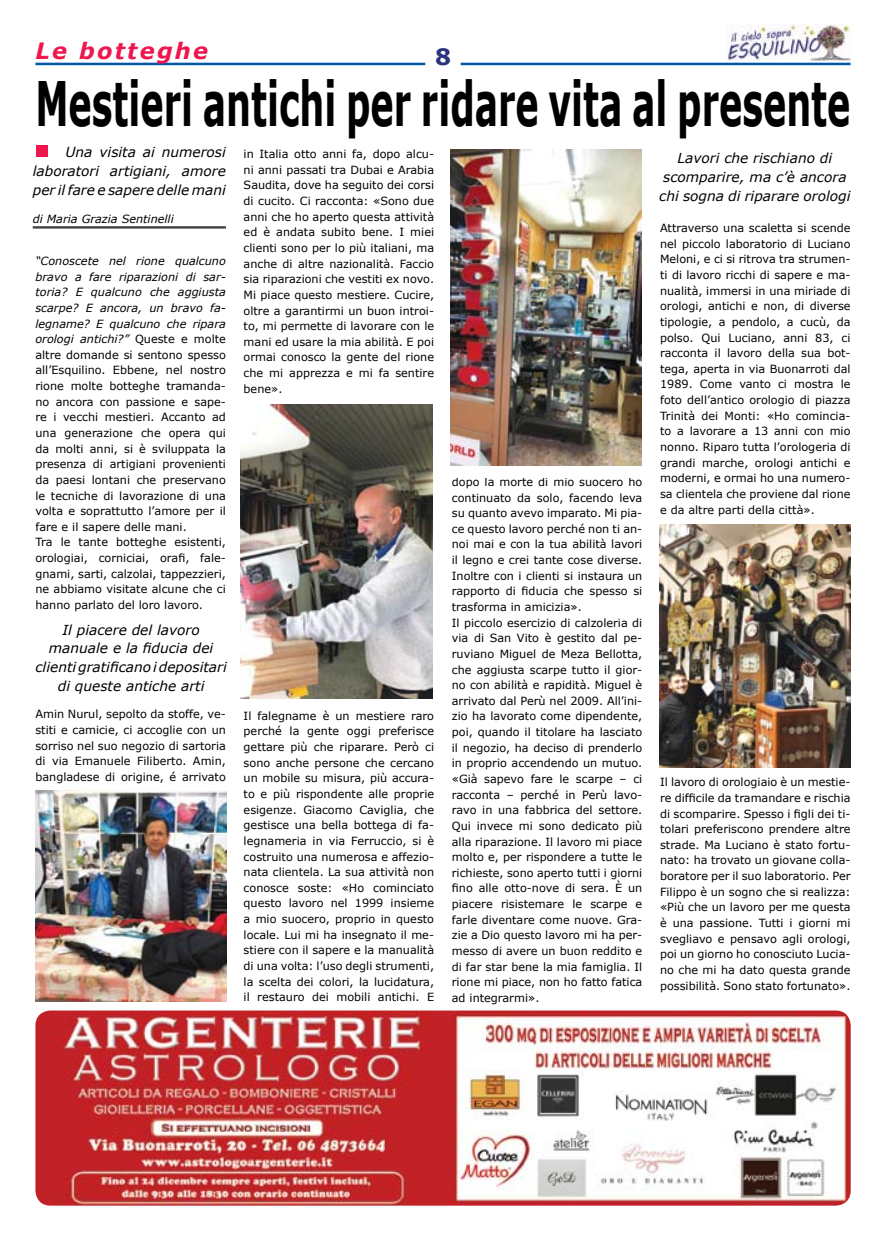
<style>
.page{position:relative;width:886px;height:1241px;background:#fff}
.page>*{position:absolute;margin:0;border:0;box-sizing:border-box;transform-origin:0 0}
.t1{font:700 61.25px "Verdana";color:#000;scale:.57 1}
.t2{font:italic 700 22.5px "Verdana";letter-spacing:.1em;color:#ed174e}
.t3{font:700 22.5px "Verdana";color:#2a347d}
.t4{font:italic 13.75px/18.8px "Verdana";color:#000;text-align:center}
.t5{font:11.25px/15.6px "Verdana";color:#000;text-align:justify}
.t6{font:italic 11.25px "Verdana";color:#000}
.s1{font-weight:700;font-style:normal;font-size:50px;color:#ed174e}
.s2{font-style:italic}
</style>
<div class="page">
<hr style="left:35px;top:63px;width:390px;height:2px;background:#0057a8">
<hr style="left:461px;top:63px;width:389px;height:2px;background:#0057a8">
<img style="left:726px;top:25px;width:124px;height:35px">
<img style="left:241px;top:404px;width:191px;height:294px">
<img style="left:35px;top:1010px;width:816px;height:195px">
<img style="left:35px;top:790px;width:192px;height:211px">
<img style="left:450px;top:150px;width:191px;height:315px">
<img style="left:659px;top:524px;width:191px;height:243px">
<hr style="left:33px;top:227px;width:193px;height:1px;background:#000">
<hr style="left:33px;top:228px;width:193px;height:1px;background:#000">
<h2 class="t2" style="left:35px;top:35px;width:174px">Le botteghe</h2>
<h2 class="t3" style="left:435px;top:41px;width:17px">8</h2>
<h1 class="t1" style="left:35px;top:61px;width:1431px">Mestieri antichi per ridare vita al presente</h1>
<p class="t4" style="left:33px;top:143px;width:195px;text-align:justify"><span class="s1">▪</span> Una visita ai numerosi laboratori artigiani, amore per il fare e sapere delle mani</p>
<p class="t6" style="left:33px;top:211px;width:143px">di Maria Grazia Sentinelli</p>
<p class="t5" style="left:35px;top:253px;width:192px;text-align:left"><span class="s2">“Conoscete nel rione qualcuno bravo a fare riparazioni di sar&shy;toria? E qualcuno che aggiusta scarpe? E ancora, un bravo fa&shy;legname? E qualcuno che ripara orologi antichi?”</span> Queste e molte altre domande si sentono spesso all’Esquilino. Ebbene, nel nostro rione molte botteghe tramanda&shy;no ancora con passione e sape&shy;re i vecchi mestieri. Accanto ad una generazione che opera qui da molti anni, si è sviluppata la presenza di artigiani provenienti da paesi lontani che preservano le tecniche di lavorazione di una volta e soprattutto l’amore per il fare e il sapere delle mani.<br>Tra le tante botteghe esistenti, orologiai, corniciai, orafi, fale&shy;gnami, sarti, calzolai, tappezzieri, ne abbiamo visitate alcune che ci hanno parlato del loro lavoro.</p>
<p class="t4" style="left:35px;top:620px;width:193px">Il piacere del lavoro manuale e la fiducia dei clienti gratificano i depositari di queste antiche arti</p>
<p class="t5" style="left:35px;top:706px;width:192px">Amin Nurul, sepolto da stoffe, ve&shy;stiti e camicie, ci accoglie con un sorriso nel suo negozio di sartoria di via Emanuele Filiberto. Amin, bangladese di origine, é arrivato</p>
<p class="t5" style="left:244px;top:146px;width:192px">in Italia otto anni fa, dopo alcu&shy;ni anni passati tra Dubai e Arabia Saudita, dove ha seguito dei corsi di cucito. Ci racconta: «Sono due anni che ho aperto questa attività ed è andata subito bene. I miei clienti sono per lo più italiani, ma anche di altre nazionalità. Faccio sia riparazioni che vestiti ex novo.<br>Mi piace questo mestiere. Cucire, oltre a garantirmi un buon introi&shy;to, mi permette di lavorare con le mani ed usare la mia abilità. E poi ormai conosco la gente del rione che mi apprezza e mi fa sentire bene».</p>
<p class="t5" style="left:244px;top:707px;width:192px">Il falegname è un mestiere raro perché la gente oggi preferisce gettare più che riparare. Però ci sono anche persone che cercano un mobile su misura, più accura&shy;to e più rispondente alle proprie esigenze. Giacomo Caviglia, che gestisce una bella bottega di fa&shy;legnameria in via Ferruccio, si è costruito una numerosa e affezio&shy;nata clientela. La sua attività non conosce soste: «Ho cominciato questo lavoro nel 1999 insieme a mio suocero, proprio in questo locale. Lui mi ha insegnato il me&shy;stiere con il sapere e la manualità di una volta: l’uso degli strumenti, la scelta dei colori, la lucidatura, il restauro dei mobili antichi. E</p>
<p class="t5" style="left:452px;top:474px;width:192px;text-align:left">dopo la morte di mio suocero ho continuato da solo, facendo leva su quanto avevo imparato. Mi pia&shy;ce questo lavoro perché non ti an&shy;noi mai e con la tua abilità lavori il legno e crei tante cose diverse.<br>Inoltre con i clienti si instaura un rapporto di fiducia che spesso si trasforma in amicizia».<br>Il piccolo esercizio di calzoleria di via di San Vito è gestito dal pe&shy;ruviano Miguel de Meza Bellotta, che aggiusta scarpe tutto il gior&shy;no con abilità e rapidità. Miguel è arrivato dal Perù nel 2009. All’ini&shy;zio ha lavorato come dipendente, poi, quando il titolare ha lasciato il negozio, ha deciso di prenderlo in proprio accendendo un mutuo. «Già sapevo fare le scarpe – ci racconta – perché in Perù lavo&shy;ravo in una fabbrica del settore.<br>Qui invece mi sono dedicato più alla riparazione. Il lavoro mi piace molto e, per rispondere a tutte le richieste, sono aperto tutti i giorni fino alle otto-nove di sera. È un piacere risistemare le scarpe e farle diventare come nuove. Gra&shy;zie a Dio questo lavoro mi ha per&shy;messo di avere un buon reddito e di far star bene la mia famiglia. Il rione mi piace, non ho fatto fatica ad integrarmi».</p>
<p class="t4" style="left:659px;top:148px;width:193px">Lavori che rischiano di scomparire, ma c’è ancora chi sogna di riparare orologi</p>
<p class="t5" style="left:660px;top:220px;width:192px">Attraverso una scaletta si scende nel piccolo laboratorio di Luciano Meloni, e ci si ritrova tra strumen&shy;ti di lavoro ricchi di sapere e ma&shy;nualità, immersi in una miriade di orologi, antichi e non, di diverse tipologie, a pendolo, a cucù, da polso. Qui Luciano, anni 83, ci racconta il lavoro della sua bot&shy;tega, aperta in via Buonarroti dal 1989. Come vanto ci mostra le foto dell’antico orologio di piazza Trinità dei Monti: «Ho comincia&shy;to a lavorare a 13 anni con mio nonno. Riparo tutta l’orologeria di grandi marche, orologi antichi e moderni, e ormai ho una numero&shy;sa clientela che proviene dal rione e da altre parti della città».</p>
<p class="t5" style="left:660px;top:774px;width:192px">Il lavoro di orologiaio è un mestie&shy;re difficile da tramandare e rischia di scomparire. Spesso i figli dei ti&shy;tolari preferiscono prendere altre strade. Ma Luciano è stato fortu&shy;nato: ha trovato un giovane colla&shy;boratore per il suo laboratorio. Per Filippo è un sogno che si realizza: «Più che un lavoro per me questa è una passione. Tutti i giorni mi svegliavo e pensavo agli orologi, poi un giorno ho conosciuto Lucia&shy;no che mi ha dato questa grande possibilità. Sono stato fortunato».</p>
</div>
